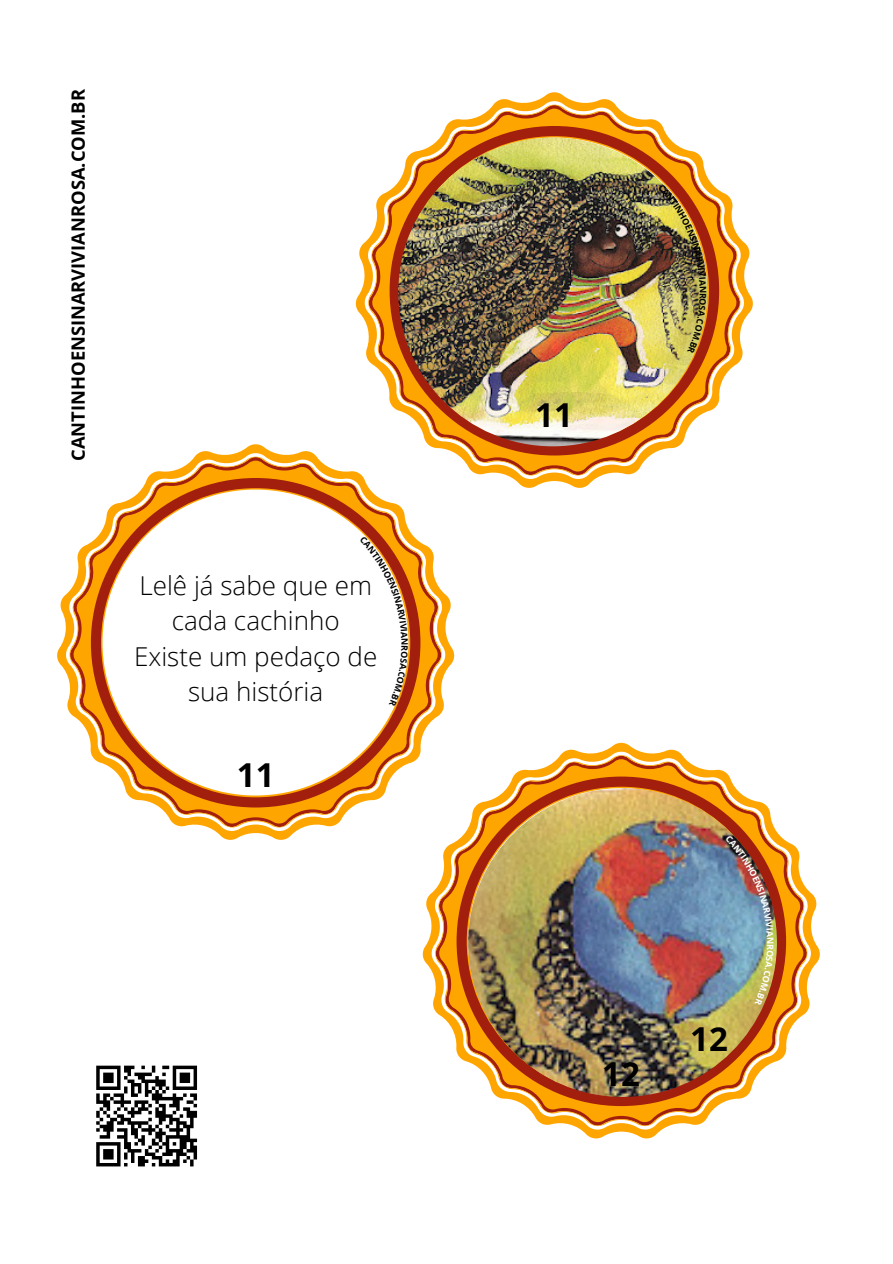
<style>
.page{position:relative;width:893px;height:1264px;background:#fff}
.page>*{position:absolute;margin:0;border:0;box-sizing:border-box;transform-origin:0 0}
.t1{font:700 33px "Open Sans";color:#000}
.t2{font:300 25.95px/35.5px "Open Sans";color:#000;text-align:center}
.t3{font:700 18.3px "Open Sans";color:#000}
</style>
<div class="page">
<svg style="left:57px;top:444px;width:398px;height:396px"></svg>
<svg style="left:65px;top:452px;width:381px;height:380px"></svg>
<svg style="left:68px;top:456px;width:375px;height:371px"></svg>
<svg style="left:91px;top:478px;width:329px;height:329px"></svg>
<svg style="left:102px;top:489px;width:306px;height:306px"></svg>
<svg style="left:354px;top:92px;width:399px;height:397px"></svg>
<svg style="left:363px;top:100px;width:382px;height:380px"></svg>
<svg style="left:367px;top:105px;width:374px;height:370px"></svg>
<svg style="left:389px;top:126px;width:330px;height:329px"></svg>
<svg style="left:401px;top:138px;width:306px;height:305px"></svg>
<svg style="left:421px;top:742px;width:399px;height:397px"></svg>
<svg style="left:430px;top:750px;width:382px;height:381px"></svg>
<svg style="left:434px;top:755px;width:374px;height:371px"></svg>
<svg style="left:456px;top:776px;width:330px;height:330px"></svg>
<svg style="left:468px;top:788px;width:306px;height:306px"></svg>
<svg style="left:96px;top:1065px;width:102px;height:102px"></svg>
<img style="left:398px;top:138px;width:309px;height:308px;border-radius:50%">
<img style="left:468px;top:788px;width:308px;height:308px;border-radius:50%">
<div style="left:62px;top:82px;width:32px;height:386px;background:#fff;border-radius:8px"></div>
<img style="left:658px;top:184px;width:48px;height:170px">
<svg style="left:360px;top:536px;width:48px;height:170px"></svg>
<img style="left:725px;top:835px;width:48px;height:170px">
<p class="t3" style="left:65px;top:461px;width:373px;rotate:-90deg">CANTINHOENSINARVIVIANROSA.COM.BR</p>
<p class="t2" style="left:134px;top:566px;width:245px">Lelê já sabe que em cada cachinho<br>Existe um pedaço de sua história</p>
<p class="t1" style="left:237px;top:752px;width:39px">11</p>
<p class="t1" style="left:535px;top:391px;width:39px">11</p>
<p class="t1" style="left:602px;top:1050px;width:39px">12</p>
<p class="t1" style="left:690px;top:1015px;width:39px">12</p>
<p class="t1" style="left:709px;top:1022px;width:20px">7</p>
</div>
